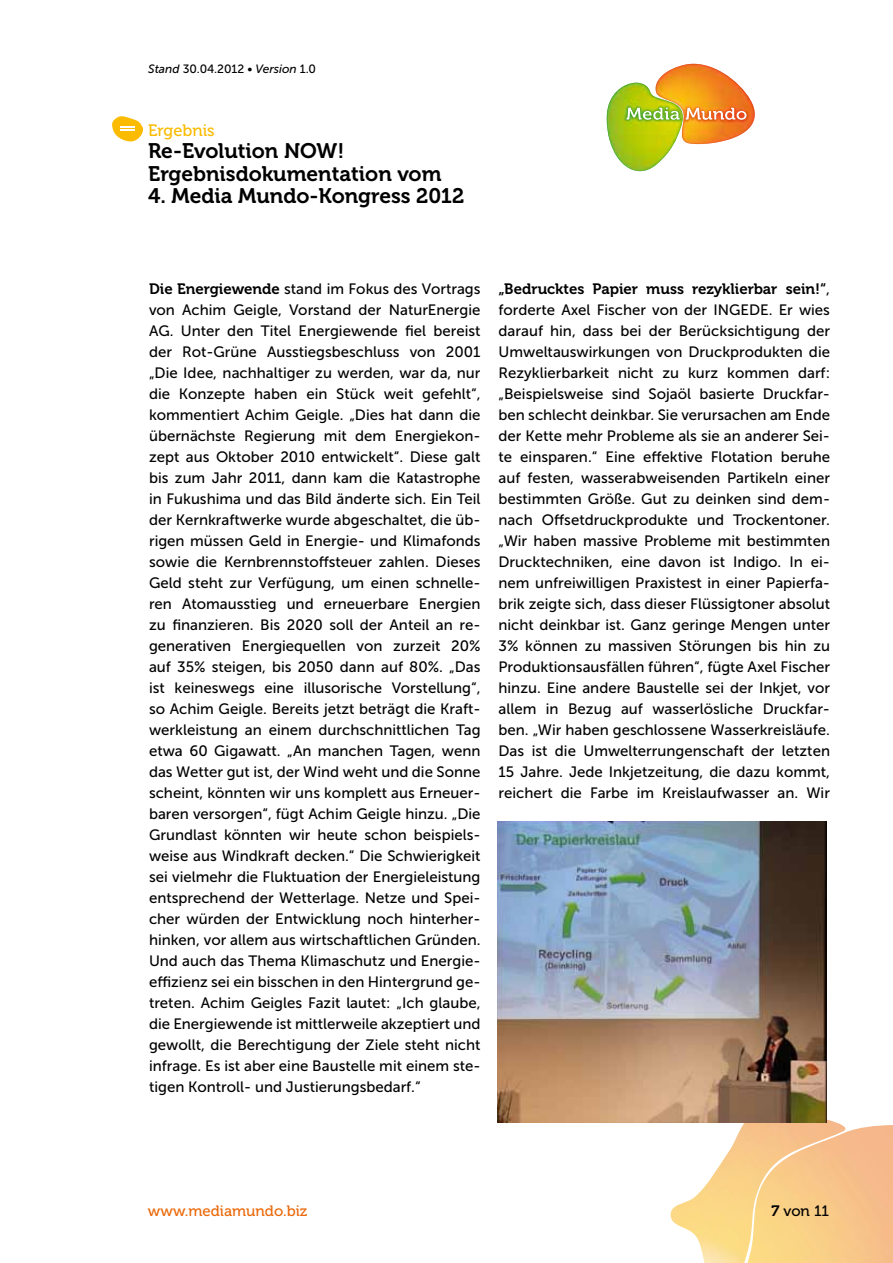
<style>
.page{position:relative;width:893px;height:1263px;background:#fff}
.page>*{position:absolute;margin:0;border:0;box-sizing:border-box;transform-origin:0 0}
.t1{font:21px/22.5px "Museo 700";color:#000}
.t2{font:16.5px "Museo 500";color:#fabb00}
.t3{font:15px/21px "Museo Sans 500";color:#000;text-align:justify}
.t4{font:15px "Museo 700";color:#000}
.t5{font:15px "Museo 500";color:#eb690b}
.t6{font:15px "Museo 500";color:#000}
.t7{font:12px "Museo Sans 500";color:#000}
.s1{font-style:italic}
.s2{font-family:"Museo 700"}
.s3{font-family:"Museo Sans 500"}
</style>
<div class="page">
<img style="left:670px;top:1119px;width:223px;height:144px">
<svg style="left:607px;top:64px;width:148px;height:107px"></svg>
<svg style="left:112px;top:116px;width:31px;height:25px"></svg>
<img style="left:498px;top:822px;width:329px;height:301px">
<p class="t7" style="left:148px;top:62px;width:169px"><span class="s1">Stand</span> 30.04.2012 • <span class="s1">Version</span> 1.0</p>
<p class="t2" style="left:148px;top:121px;width:68px">Ergebnis</p>
<h1 class="t1" style="left:148px;top:140px;width:295px">Re-Evolution NOW!<br>Ergebnisdokumentation vom</h1>
<h1 class="t1" style="left:148px;top:185px;width:318px">4. Media Mundo-Kongress 2012</h1>
<p class="t3" style="left:149px;top:278px;width:333px"><span class="s2">Die Energiewende</span> stand im Fokus des Vortrags von Achim Geigle, Vorstand der NaturEnergie AG. Unter den Titel Energiewende fiel bereist der Rot-Grüne Ausstiegsbeschluss von 2001 „Die Idee, nachhaltiger zu werden, war da, nur die Konzepte haben ein Stück weit gefehlt“, kommentiert Achim Geigle. „Dies hat dann die übernächste Regierung mit dem Energiekon&shy;zept aus Oktober 2010 entwickelt“. Diese galt bis zum Jahr 2011, dann kam die Katastrophe in Fukushima und das Bild änderte sich. Ein Teil der Kernkraftwerke wurde abgeschaltet, die üb&shy;rigen müssen Geld in Energie- und Klimafonds sowie die Kernbrennstoffsteuer zahlen. Dieses Geld steht zur Verfügung, um einen schnelle&shy;ren Atomausstieg und erneuerbare Energien zu finanzieren. Bis 2020 soll der Anteil an re&shy;generativen Energiequellen von zurzeit 20% auf 35% steigen, bis 2050 dann auf 80%. „Das ist keineswegs eine illusorische Vorstellung“, so Achim Geigle. Bereits jetzt beträgt die Kraft&shy;werkleistung an einem durchschnittlichen Tag etwa 60 Gigawatt. „An manchen Tagen, wenn das Wetter gut ist, der Wind weht und die Sonne scheint, könnten wir uns komplett aus Erneuer&shy;baren versorgen“, fügt Achim Geigle hinzu. „Die Grundlast könnten wir heute schon beispiels&shy;weise aus Windkraft decken.“ Die Schwierigkeit sei vielmehr die Fluktuation der Energieleistung entsprechend der Wetterlage. Netze und Spei&shy;cher würden der Entwicklung noch hinterher&shy;hinken, vor allem aus wirtschaftlichen Gründen.<br>Und auch das Thema Klimaschutz und Energie&shy;effizienz sei ein bisschen in den Hintergrund ge&shy;treten. Achim Geigles Fazit lautet: „Ich glaube, die Energiewende ist mittlerweile akzeptiert und gewollt, die Berechtigung der Ziele steht nicht infrage. Es ist aber eine Baustelle mit einem ste&shy;tigen Kontroll- und Justierungsbedarf.“</p>
<p class="t4" style="left:499px;top:280px;width:333px">„Bedrucktes Papier muss rezyklierbar sein!“<span class="s3">,</span></p>
<p class="t3" style="left:499px;top:299px;width:333px">forderte Axel Fischer von der INGEDE. Er wies darauf hin, dass bei der Berücksichtigung der Umweltauswirkungen von Druckprodukten die Rezyklierbarkeit nicht zu kurz kommen darf: „Beispielsweise sind Sojaöl basierte Druckfar&shy;ben schlecht deinkbar. Sie verursachen am Ende der Kette mehr Probleme als sie an anderer Sei&shy;te einsparen.“ Eine effektive Flotation beruhe auf festen, wasserabweisenden Partikeln einer bestimmten Größe. Gut zu deinken sind dem&shy;nach Offsetdruckprodukte und Trockentoner. „Wir haben massive Probleme mit bestimmten Drucktechniken, eine davon ist Indigo. In ei&shy;nem unfreiwilligen Praxistest in einer Papierfa&shy;brik zeigte sich, dass dieser Flüssigtoner absolut nicht deinkbar ist. Ganz geringe Mengen unter 3% können zu massiven Störungen bis hin zu Produktionsausfällen führen“, fügte Axel Fischer hinzu. Eine andere Baustelle sei der Inkjet, vor allem in Bezug auf wasserlösliche Druckfar&shy;ben. „Wir haben geschlossene Wasserkreisläufe.<br>Das ist die Umwelterrungenschaft der letzten 15 Jahre. Jede Inkjetzeitung, die dazu kommt, reichert die Farbe im Kreislaufwasser an. Wir</p>
<p class="t5" style="left:148px;top:1202px;width:161px">www.mediamundo.biz</p>
<p class="t6" style="left:771px;top:1202px;width:59px"><span class="s2">7</span> von 11</p>
</div>
